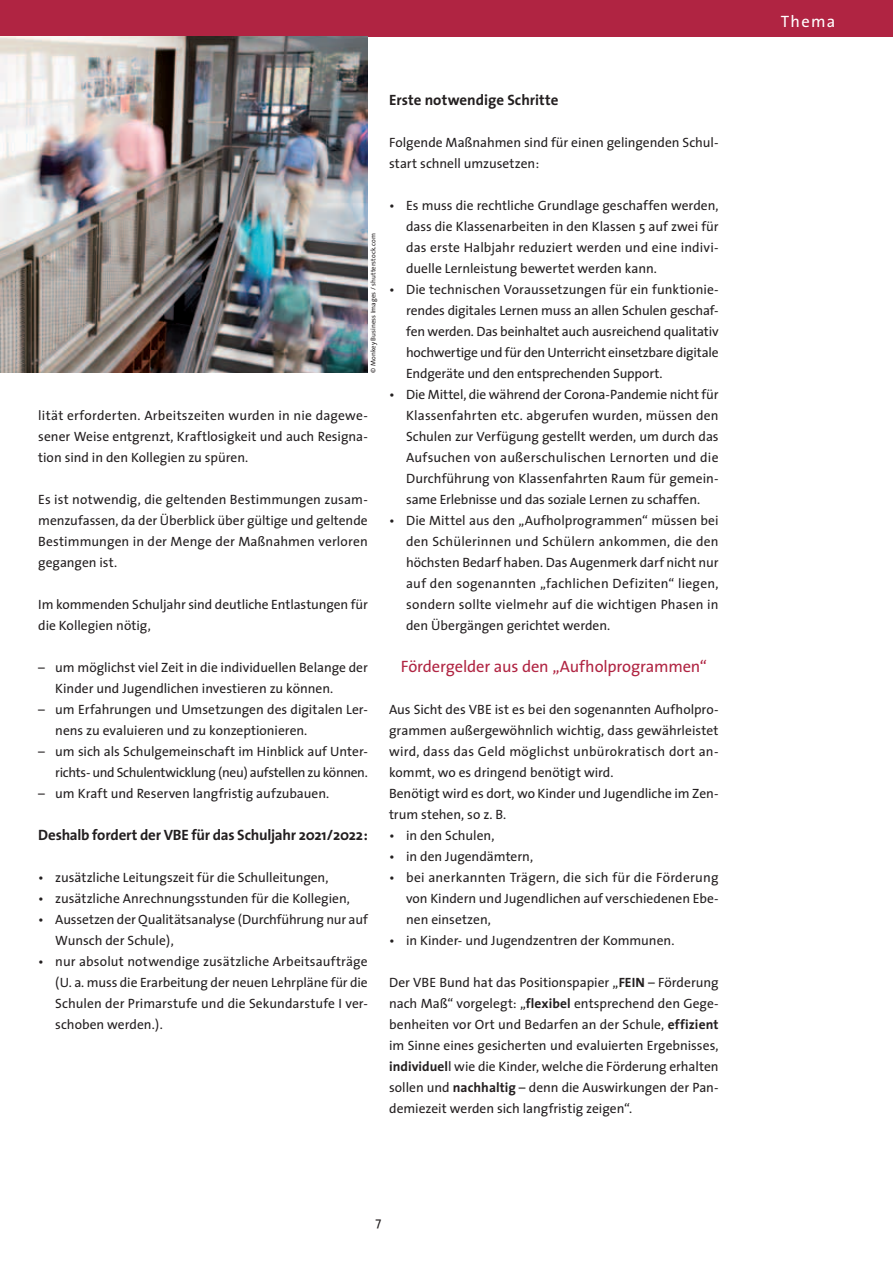
<style>
.page{position:relative;width:893px;height:1263px;background:#fff}
.page>*{position:absolute;margin:0;border:0;box-sizing:border-box;transform-origin:0 0}
.t1{font:16.5px "The Sans";letter-spacing:-.01em;color:#b02442}
.t2{font:16.5px "The Sans";letter-spacing:.08em;color:#fff}
.t3{font:700 15px "The Sans";letter-spacing:-.01em;color:#231f20}
.t4{font:13.5px/21px "The Sans";letter-spacing:-.005em;color:#231f20;text-align:justify}
.t5{font:12.75px "The Sans";color:#231f20}
.t6{font:6.75px "The Sans";letter-spacing:.01em;color:#231f20}
.s1{font-weight:700}
</style>
<div class="page">
<div style="left:0;top:0;width:893px;height:37px;background:#b02442"></div>
<img style="left:0;top:37px;width:368px;height:335px">
<p class="t6" style="left:368px;top:373px;width:141px;rotate:-90deg">© Monkey Business Images / shutterstock.com</p>
<p class="t4" style="left:38px;top:405px;width:331px">lität erforderten. Arbeitszeiten wurden in nie dagewe&shy;sener Weise entgrenzt, Kraftlosigkeit und auch Resigna&shy;tion sind in den Kollegien zu spüren.</p>
<p class="t4" style="left:38px;top:489px;width:331px">Es ist notwendig, die geltenden Bestimmungen zusam&shy;menzufassen, da der Überblick über gültige und geltende Bestimmungen in der Menge der Maßnahmen verloren gegangen ist.</p>
<p class="t4" style="left:38px;top:594px;width:331px">Im kommenden Schuljahr sind deutliche Entlastungen für die Kollegien nötig,</p>
<p class="t4" style="left:55px;top:657px;width:314px;text-indent:-17px">– um möglichst viel Zeit in die individuellen Belange der<br>Kinder und Jugendlichen investieren zu können.</p>
<p class="t4" style="left:55px;top:699px;width:314px;text-indent:-17px">– um Erfahrungen und Umsetzungen des digitalen Ler&shy;nens zu evaluieren und zu konzeptionieren.</p>
<p class="t4" style="left:38px;top:741px;width:331px;text-align:right">– um sich als Schulgemeinschaft im Hinblick auf Unter&shy;richts- und Schulentwicklung (neu) aufstellen zu können.</p>
<p class="t4" style="left:38px;top:783px;width:293px">– um Kraft und Reserven langfristig aufzubauen.</p>
<p class="t3" style="left:38px;top:822px;width:331px">Deshalb fordert der VBE für das Schuljahr 2021/2022:</p>
<p class="t4" style="left:38px;top:867px;width:292px">• zusätzliche Leitungszeit für die Schulleitungen,</p>
<p class="t4" style="left:38px;top:888px;width:313px">• zusätzliche Anrechnungsstunden für die Kollegien,</p>
<p class="t4" style="left:55px;top:909px;width:314px;text-indent:-17px">• Aussetzen der Qualitätsanalyse (Durchführung nur auf<br>Wunsch der Schule),</p>
<p class="t4" style="left:55px;top:951px;width:314px;text-indent:-17px">• nur absolut notwendige zusätzliche Arbeitsaufträge (U. a. muss die Erarbeitung der neuen Lehrpläne für die Schulen der Primarstufe und die Sekundarstufe I ver&shy;schoben werden.).</p>
<p class="t3" style="left:389px;top:87px;width:171px">Erste notwendige Schritte</p>
<p class="t4" style="left:389px;top:132px;width:331px">Folgende Maßnahmen sind für einen gelingenden Schul&shy;start schnell umzusetzen:</p>
<p class="t4" style="left:406px;top:195px;width:314px;text-indent:-17px">• Es muss die rechtliche Grundlage geschaffen werden, dass die Klassenarbeiten in den Klassen 5 auf zwei für das erste Halbjahr reduziert werden und eine indivi&shy;duelle Lernleistung bewertet werden kann.</p>
<p class="t4" style="left:406px;top:279px;width:314px;text-indent:-17px">• Die technischen Voraussetzungen für ein funktionie&shy;rendes digitales Lernen muss an allen Schulen geschaf&shy;fen werden. Das beinhaltet auch ausreichend qualitativ hochwertige und für den Unterricht einsetzbare digitale Endgeräte und den entsprechenden Support.</p>
<p class="t4" style="left:406px;top:384px;width:314px;text-indent:-17px">• Die Mittel, die während der Corona-Pandemie nicht für Klassenfahrten etc. abgerufen wurden, müssen den Schulen zur Verfügung gestellt werden, um durch das Aufsuchen von außerschulischen Lernorten und die Durchführung von Klassenfahrten Raum für gemein&shy;same Erlebnisse und das soziale Lernen zu schaffen.</p>
<p class="t4" style="left:406px;top:510px;width:314px;text-indent:-17px">• Die Mittel aus den „Aufholprogrammen“ müssen bei den Schülerinnen und Schülern ankommen, die den höchsten Bedarf haben. Das Augenmerk darf nicht nur auf den sogenannten „fachlichen Defiziten“ liegen, sondern sollte vielmehr auf die wichtigen Phasen in den Übergängen gerichtet werden.</p>
<p class="t1" style="left:401px;top:653px;width:308px">Fördergelder aus den „Aufholprogrammen“</p>
<p class="t4" style="left:389px;top:699px;width:331px;text-align:left">Aus Sicht des VBE ist es bei den sogenannten Aufholpro&shy;grammen außergewöhnlich wichtig, dass gewährleistet wird, dass das Geld möglichst unbürokratisch dort an&shy;kommt, wo es dringend benötigt wird.<br>Benötigt wird es dort, wo Kinder und Jugendliche im Zen&shy;trum stehen, so z. B.</p>
<p class="t4" style="left:389px;top:825px;width:107px">• in den Schulen,</p>
<p class="t4" style="left:389px;top:846px;width:145px">• in den Jugendämtern,</p>
<p class="t4" style="left:406px;top:867px;width:314px;text-indent:-17px">• bei anerkannten Trägern, die sich für die Förderung von Kindern und Jugendlichen auf verschiedenen Ebe&shy;nen einsetzen,</p>
<p class="t4" style="left:389px;top:930px;width:287px">• in Kinder- und Jugendzentren der Kommunen.</p>
<p class="t4" style="left:389px;top:972px;width:331px">Der VBE Bund hat das Positionspapier „<span class="s1">FEIN</span> – Förderung nach Maß“ vorgelegt: „<span class="s1">flexibel</span> entsprechend den Gege&shy;benheiten vor Ort und Bedarfen an der Schule, <span class="s1">effizient </span>im Sinne eines gesicherten und evaluierten Ergebnisses, <span class="s1">individuel</span>l wie die Kinder, welche die Förderung erhalten sollen und <span class="s1">nachhaltig</span> – denn die Auswirkungen der Pan&shy;demiezeit werden sich langfristig zeigen“.</p>
<p class="t5" style="left:375px;top:1210px;width:7px">7</p>
<p class="t2" style="left:781px;top:8px;width:56px">Thema</p>
</div>
